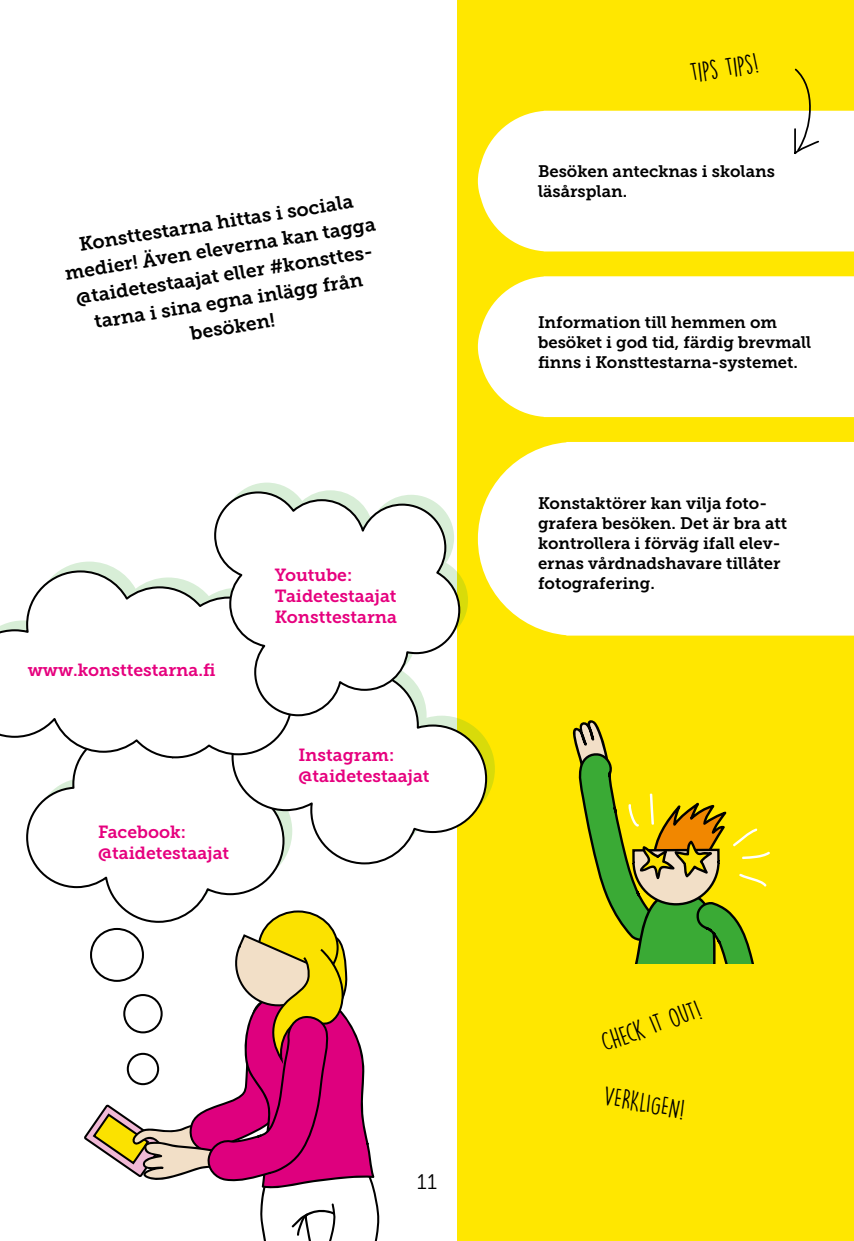
<style>
.page{position:relative;width:854px;height:1241px;background:#fff}
.page>*{position:absolute;margin:0;border:0;box-sizing:border-box;transform-origin:0 0}
.t1{font:24.5px "DK Lemon Yellow Sun";color:#000}
.t2{font:21px "Museo 300";color:#000}
.t3{font:19.25px/26.2px "Museo Slab 700";color:#000;text-align:center}
.t4{font:17.5px/21px "Museo Slab 700";color:#e6007e}
.t5{font:16.62px/19.9px "Museo Slab 700";color:#000}
</style>
<div class="page">
<div style="left:457px;top:0;width:396px;height:1240px;background:#ffe700"></div>
<div style="left:477px;top:276px;width:376px;height:141px;background:#fff"></div>
<div style="left:477px;top:111px;width:376px;height:140px;background:#fff"></div>
<div style="left:494px;top:442px;width:359px;height:193px;background:#fff"></div>
<svg style="left:63px;top:482px;width:431px;height:313px"></svg>
<div style="left:259px;top:911px;width:78px;height:72px;background:#fbe200;border-radius:50%"></div>
<svg style="left:26px;top:759px;width:259px;height:164px"></svg>
<svg style="left:230px;top:670px;width:258px;height:195px"></svg>
<svg style="left:0;top:569px;width:293px;height:190px"></svg>
<svg style="left:84px;top:932px;width:296px;height:308px"></svg>
<svg style="left:213px;top:490px;width:248px;height:227px"></svg>
<svg style="left:572px;top:720px;width:198px;height:243px"></svg>
<svg style="left:792px;top:68px;width:27px;height:88px"></svg>
<p class="t3" style="left:59px;top:234px;width:315px;rotate:-9deg">Konsttestarna hittas i sociala medier! Även eleverna kan tagga @taidetestaajat eller #konsttes&shy;tarna i sina egna inlägg från besöken!</p>
<p class="t4" style="left:28px;top:659px;width:189px">www.konsttestarna.fi</p>
<p class="t4" style="left:98px;top:821px;width:133px">Facebook: @taidetestaajat</p>
<p class="t4" style="left:274px;top:564px;width:124px">Youtube:<br>Taidetestaajat<br>Konsttestarna</p>
<p class="t4" style="left:298px;top:744px;width:133px">Instagram: @taidetestaajat</p>
<p class="t2" style="left:417px;top:1170px;width:21px">11</p>
<h1 class="t1" style="left:687px;top:58px;width:70px;rotate:-9deg">tips tips!</h1>
<p class="t5" style="left:538px;top:161px;width:238px">Besöken antecknas i skolans läsårsplan.</p>
<p class="t5" style="left:538px;top:312px;width:274px">Information till hemmen om besöket i god tid, färdig brevmall finns i Konsttestarna-systemet.</p>
<p class="t5" style="left:538px;top:493px;width:250px">Konstaktörer kan vilja foto&shy;grafera besöken. Det är bra att kontrollera i förväg ifall elev&shy;ernas vårdnadshavare tillåter fotografering.</p>
<h1 class="t1" style="left:596px;top:1027px;width:106px;rotate:-19deg">Check It out!</h1>
<h1 class="t1" style="left:606px;top:1080px;width:84px;rotate:10deg">VERKLIGEN!</h1>
</div>
